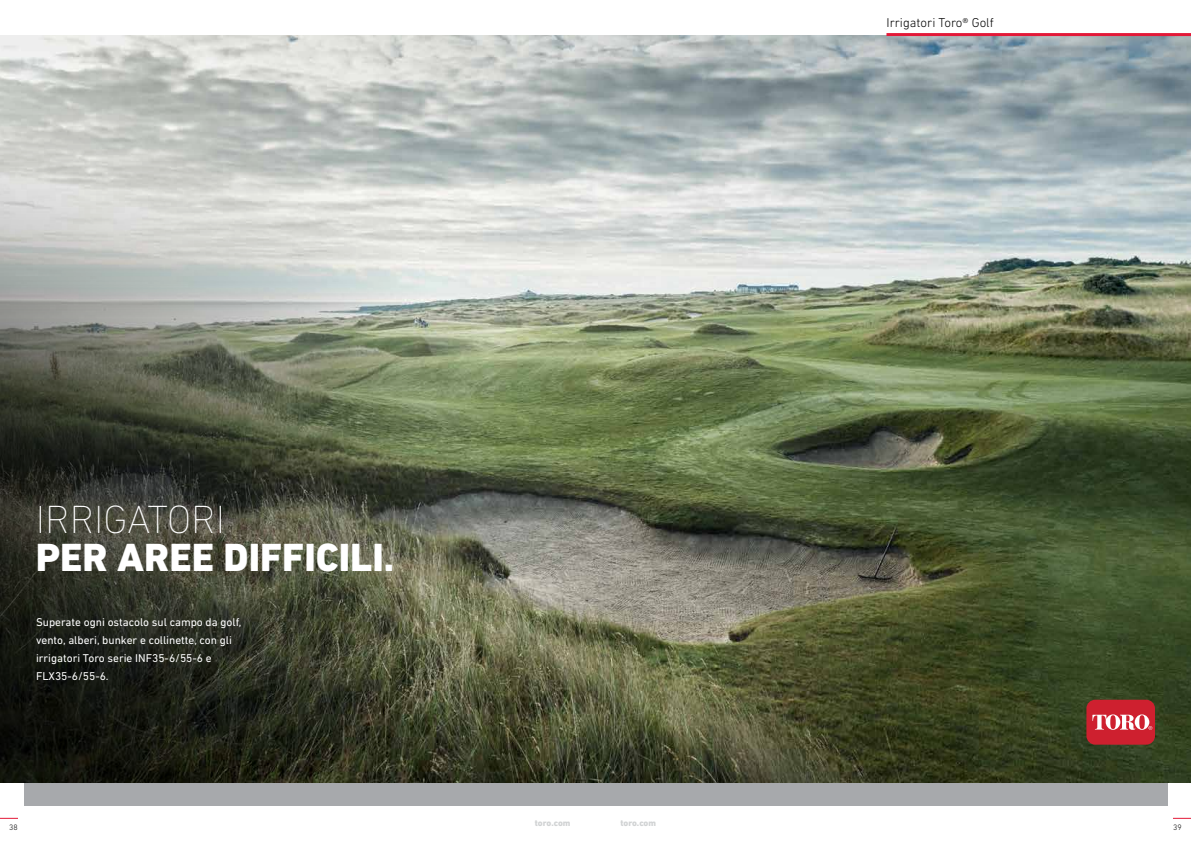
<style>
.page{position:relative;width:1191px;height:842px;background:#fff}
.page>*{position:absolute;margin:0;border:0;box-sizing:border-box;transform-origin:0 0}
.t1{font:800 40px "DIN Next LT Pro";color:#fff}
.t2{font:200 40px "DIN Next LT Pro";color:#fff}
.t3{font:300 13px "DIN Next LT Pro";color:#000}
.t4{font:11.5px/18px "DIN Next LT Pro";color:#fff}
.t5{font:800 9px "DIN Next LT Pro";color:#d1d3d4}
.t6{font:300 8px "DIN Next LT Pro";color:#000}
</style>
<div class="page">
<img style="left:443px;top:36px;width:748px;height:747px">
<hr style="left:886px;top:33px;width:305px;height:3px;background:#e31837">
<svg style="left:0;top:35px;width:443px;height:748px;background:#76796e"></svg>
<svg style="left:1173px;top:818px;width:18px;height:1px"></svg>
<svg style="left:0;top:818px;width:18px;height:1px"></svg>
<div style="left:1086px;top:700px;width:69px;height:45px;background:#ce202f;border-radius:9px"></div>
<svg style="left:1092px;top:714px;width:60px;height:16px"></svg>
<div style="left:24px;top:783px;width:1143px;height:22px;background:#a7a9ac"></div>
<h1 class="t2" style="left:36px;top:497px;width:191px">IRRIGATORI</h1>
<h1 class="t1" style="left:36px;top:534px;width:360px">PER AREE DIFFICILI.</h1>
<p class="t4" style="left:36px;top:613px;width:207px">Superate ogni ostacolo sul campo da golf, vento, alberi, bunker e collinette, con gli irrigatori Toro serie INF35-6/55‑6 e FLX35-6/55-6.</p>
<p class="t3" style="left:886px;top:15px;width:109px">Irrigatori Toro® Golf</p>
<p class="t5" style="left:535px;top:818px;width:37px">toro.com</p>
<p class="t5" style="left:620px;top:818px;width:37px">toro.com</p>
<p class="t6" style="left:9px;top:823px;width:10px">38</p>
<p class="t6" style="left:1173px;top:823px;width:10px">39</p>
</div>
